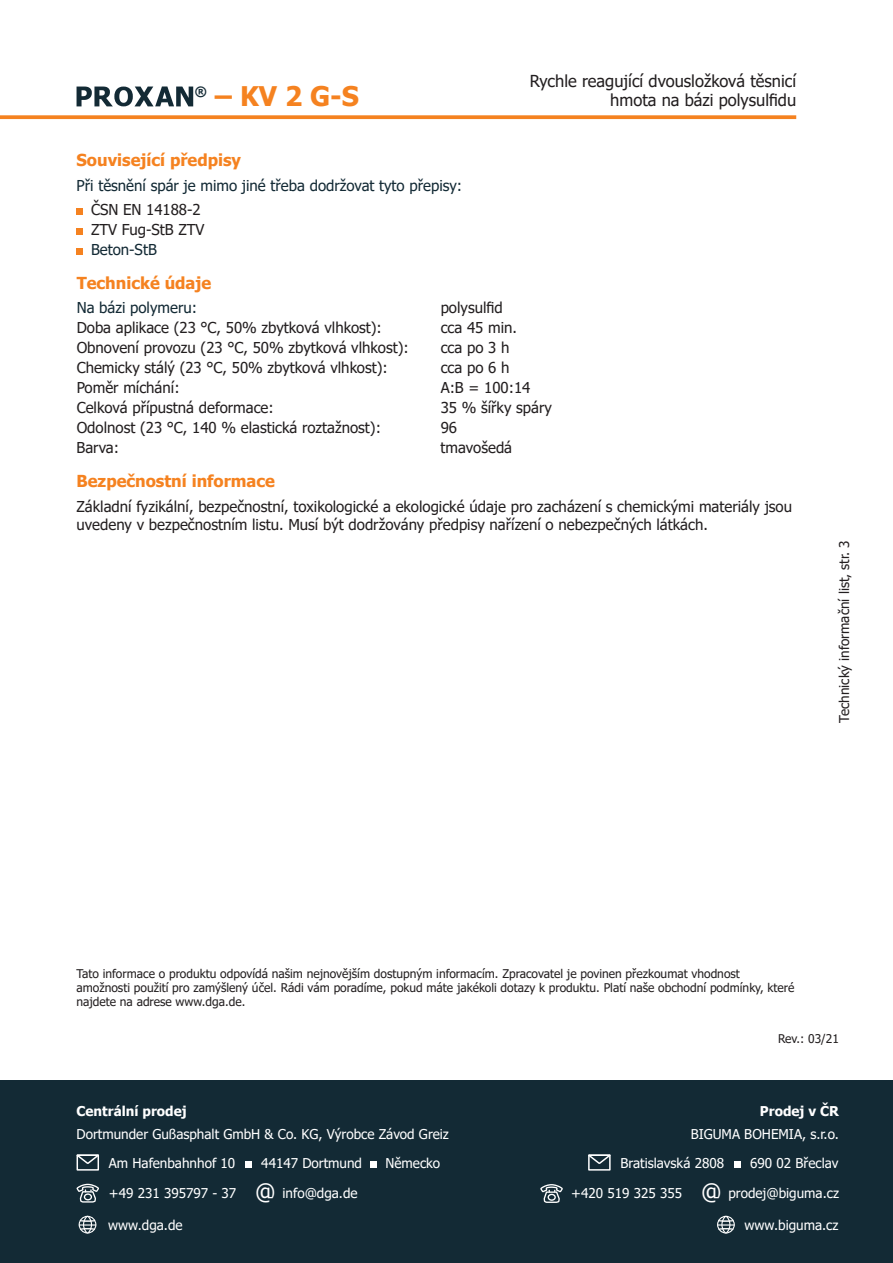
<style>
.page{position:relative;width:893px;height:1263px;background:#fff}
.page>*{position:absolute;margin:0;border:0;box-sizing:border-box;transform-origin:0 0}
.t1{font:700 27px "Tahoma";color:#f58220}
.t2{font:22.5px "Tahoma";color:#fff}
.t3{font:16.5px/19.8px "Tahoma";color:#231f20;text-align:right}
.t4{font:700 16.5px "Tahoma";color:#f58220}
.t5{font:15px/18px "Tahoma";color:#231f20}
.t6{font:15px "Tahoma";color:#132a35}
.t7{font:13.5px "Tahoma";color:#fff}
.t8{font:13.5px "Tahoma";color:#231f20}
.t9{font:700 13.5px "Tahoma";color:#fff}
.t10{font:700 13.05px "Tahoma";color:#132a35}
.t11{font:12px/14.4px "Tahoma";color:#231f20}
</style>
<div class="page">
<svg style="left:0;top:115px;width:796px;height:4px;background:#f58b31"></svg>
<svg style="left:77px;top:208px;width:6px;height:6px"></svg>
<svg style="left:77px;top:228px;width:6px;height:6px"></svg>
<svg style="left:77px;top:248px;width:6px;height:6px"></svg>
<svg style="left:77px;top:86px;width:116px;height:20px"></svg>
<div style="left:0;top:1081px;width:893px;height:182px;background:#132a35"></div>
<svg style="left:77px;top:1154px;width:22px;height:16px"></svg>
<div style="left:245px;top:1161px;width:6px;height:7px;background:#fff"></div>
<svg style="left:77px;top:1184px;width:22px;height:18px"></svg>
<div style="left:371px;top:1161px;width:6px;height:7px;background:#fff"></div>
<div style="left:79px;top:1216px;width:17px;height:17px;border:1px solid #fff;border-radius:50%"></div>
<div style="left:83px;top:1216px;width:9px;height:17px;border:1px solid #fff;border-radius:50%"></div>
<svg style="left:79px;top:1219px;width:17px;height:12px"></svg>
<svg style="left:588px;top:1154px;width:23px;height:16px"></svg>
<div style="left:734px;top:1161px;width:6px;height:7px;background:#fff"></div>
<svg style="left:540px;top:1184px;width:23px;height:19px"></svg>
<div style="left:717px;top:1216px;width:18px;height:17px;border:1px solid #fff;border-radius:50%"></div>
<div style="left:721px;top:1216px;width:9px;height:17px;border:1px solid #fff;border-radius:50%"></div>
<svg style="left:717px;top:1219px;width:18px;height:12px"></svg>
<p class="t10" style="left:195px;top:83px;width:14px">®</p>
<p class="t1" style="left:215px;top:78px;width:145px">– KV 2 G-S</p>
<p class="t4" style="left:77px;top:148px;width:166px">Související předpisy</p>
<p class="t6" style="left:77px;top:176px;width:387px">Při těsnění spár je mimo jiné třeba dodržovat tyto přepisy:</p>
<p class="t5" style="left:91px;top:202px;width:111px">ČSN EN 14188-2</p>
<p class="t5" style="left:91px;top:222px;width:115px">ZTV Fug-StB ZTV</p>
<p class="t6" style="left:91px;top:240px;width:67px">Beton-StB</p>
<p class="t3" style="left:530px;top:72px;width:268px">Rychle reagující dvousložková těsnicí hmota na bázi polysulfidu</p>
<p class="t4" style="left:77px;top:272px;width:136px">Technické údaje</p>
<p class="t6" style="left:77px;top:298px;width:122px">Na bázi polymeru:</p>
<p class="t5" style="left:441px;top:300px;width:64px">polysulfid</p>
<p class="t5" style="left:77px;top:320px;width:307px">Doba aplikace (23 °C, 50% zbytková vlhkost):</p>
<p class="t5" style="left:441px;top:320px;width:78px">cca 45 min.</p>
<p class="t5" style="left:77px;top:340px;width:334px">Obnovení provozu (23 °C, 50% zbytková vlhkost):</p>
<p class="t5" style="left:441px;top:340px;width:70px">cca po 3 h</p>
<p class="t5" style="left:77px;top:360px;width:313px">Chemicky stálý (23 °C, 50% zbytková vlhkost):</p>
<p class="t5" style="left:441px;top:360px;width:70px">cca po 6 h</p>
<p class="t5" style="left:77px;top:380px;width:104px">Poměr míchání:</p>
<p class="t5" style="left:441px;top:380px;width:91px">A:B = 100:14</p>
<p class="t5" style="left:77px;top:400px;width:199px">Celková přípustná deformace:</p>
<p class="t5" style="left:441px;top:400px;width:113px">35 % šířky spáry</p>
<p class="t5" style="left:77px;top:420px;width:306px">Odolnost (23 °C, 140 % elastická roztažnost):</p>
<p class="t5" style="left:441px;top:420px;width:18px">96</p>
<p class="t5" style="left:77px;top:440px;width:44px">Barva:</p>
<p class="t5" style="left:441px;top:440px;width:73px">tmavošedá</p>
<p class="t4" style="left:77px;top:469px;width:200px">Bezpečnostní informace</p>
<p class="t5" style="left:77px;top:499px;width:717px">Základní fyzikální, bezpečnostní, toxikologické a ekologické údaje pro zacházení s chemickými materiály jsou uvedeny v bezpečnostním listu. Musí být dodržovány předpisy nařízení o nebezpečných látkách.</p>
<p class="t8" style="left:835px;top:723px;width:184px;rotate:-90deg">Technický informační list, str. 3</p>
<p class="t11" style="left:77px;top:967px;width:719px">Tato informace o produktu odpovídá našim nejnovějším dostupným informacím. Zpracovatel je povinen přezkoumat vhodnost amožnosti použití pro zamýšlený účel. Rádi vám poradíme, pokud máte jakékoli dotazy k produktu. Platí naše obchodní podmínky, které najdete na adrese www.dga.de.</p>
<p class="t9" style="left:77px;top:1102px;width:112px">Centrální prodej</p>
<p class="t7" style="left:77px;top:1125px;width:374px">Dortmunder Gußasphalt GmbH &amp; Co. KG, Výrobce Závod Greiz</p>
<p class="t7" style="left:109px;top:1154px;width:128px">Am Hafenbahnhof 10</p>
<p class="t7" style="left:261px;top:1154px;width:102px">44147 Dortmund</p>
<p class="t7" style="left:109px;top:1184px;width:129px">+49 231 395797 - 37</p>
<p class="t2" style="left:255px;top:1177px;width:22px">@</p>
<p class="t7" style="left:283px;top:1184px;width:77px">info@dga.de</p>
<p class="t7" style="left:108px;top:1216px;width:76px">www.dga.de</p>
<p class="t7" style="left:385px;top:1154px;width:56px">Německo</p>
<p class="t11" style="left:778px;top:1032px;width:62px">Rev.: 03/21</p>
<p class="t9" style="left:760px;top:1102px;width:81px">Prodej v ČR</p>
<p class="t7" style="left:691px;top:1125px;width:150px">BIGUMA BOHEMIA, s.r.o.</p>
<p class="t7" style="left:620px;top:1154px;width:105px">Bratislavská 2808</p>
<p class="t7" style="left:750px;top:1154px;width:90px">690 02 Břeclav</p>
<p class="t7" style="left:571px;top:1184px;width:112px">+420 519 325 355</p>
<p class="t2" style="left:701px;top:1177px;width:22px">@</p>
<p class="t7" style="left:728px;top:1184px;width:112px">prodej@biguma.cz</p>
<p class="t7" style="left:744px;top:1216px;width:95px">www.biguma.cz</p>
</div>
